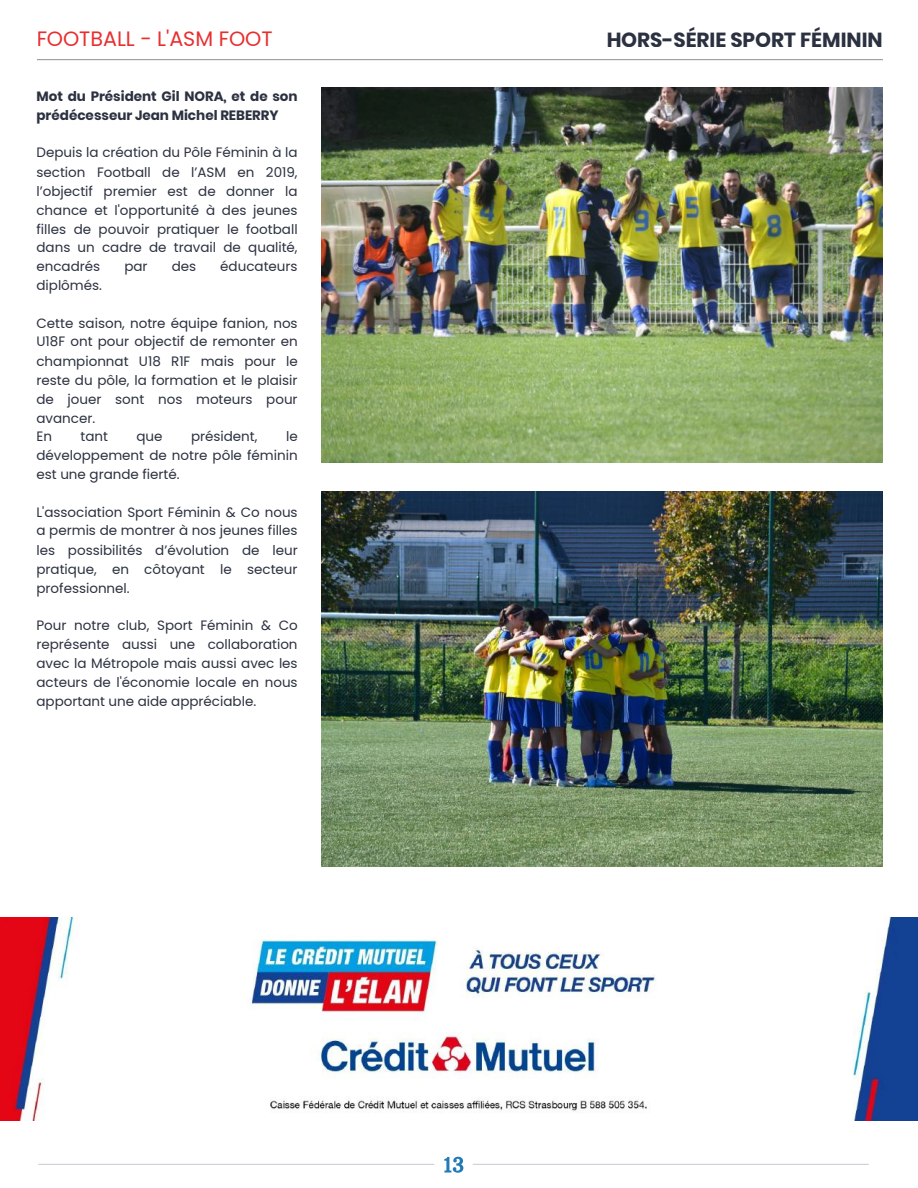
<style>
.page{position:relative;width:918px;height:1188px;background:#fff}
.page>*{position:absolute;margin:0;border:0;box-sizing:border-box;transform-origin:0 0}
.t1{font:20.7px "Poppins";color:#e82f30}
.t2{font:700 20.4px "Poppins";color:#2b3140}
.t3{font:13.5px/18.9px "Poppins";color:#2b3140;text-align:justify}
.t4{font:700 13.5px/19.2px "Poppins";color:#2b3140}
</style>
<div class="page">
<hr style="left:38px;top:59px;width:844px;height:1px;background:#9b9da3">
<hr style="left:39px;top:1164px;width:395px;height:1px;background:#cccfd9">
<hr style="left:473px;top:1164px;width:395px;height:1px;background:#cccfd9">
<svg style="left:444px;top:1157px;width:19px;height:16px"></svg>
<img style="left:322px;top:492px;width:561px;height:374px">
<img style="left:322px;top:88px;width:561px;height:374px">
<img style="left:0;top:917px;width:918px;height:204px">
<h1 class="t1" style="left:36px;top:29px;width:238px">FOOTBALL - L'ASM FOOT</h1>
<p class="t4" style="left:36px;top:87px;width:263px">Mot du Président Gil NORA, et de son prédécesseur Jean Michel REBERRY</p>
<p class="t3" style="left:36px;top:144px;width:263px">Depuis la création du Pôle Féminin à la section Football de l’ASM en 2019, l’objectif premier est de donner la chance et l'opportunité à des jeunes filles de pouvoir pratiquer le football dans un cadre de travail de qualité, encadrés</p>
<p class="t3" style="left:124px;top:258px;width:25px">par</p>
<p class="t3" style="left:172px;top:258px;width:26px">des</p>
<p class="t3" style="left:220px;top:258px;width:79px">éducateurs</p>
<p class="t3" style="left:36px;top:277px;width:67px">diplômés.</p>
<p class="t3" style="left:36px;top:315px;width:263px;text-align:left">Cette saison, notre équipe fanion, nos<br>U18F ont pour objectif de remonter en championnat U18 R1F mais pour le reste du pôle, la formation et le plaisir de jouer sont nos moteurs pour avancer.<br>En</p>
<p class="t3" style="left:80px;top:427px;width:29px">tant</p>
<p class="t3" style="left:136px;top:427px;width:28px">que</p>
<p class="t3" style="left:191px;top:427px;width:68px">président,</p>
<p class="t3" style="left:36px;top:427px;width:263px;text-indent:250px">le développement de notre pôle féminin est une grande fierté.</p>
<p class="t3" style="left:36px;top:504px;width:263px">L'association Sport Féminin &amp; Co nous a permis de montrer à nos jeunes filles les possibilités d’évolution de leur pratique, en côtoyant le secteur professionnel.</p>
<p class="t3" style="left:36px;top:616px;width:263px">Pour notre club, Sport Féminin &amp; Co représente aussi une collaboration avec la Métropole mais aussi avec les acteurs de l'économie locale en nous apportant une aide appréciable.</p>
<h2 class="t2" style="left:606px;top:25px;width:278px">HORS-SÉRIE SPORT FÉMININ</h2>
</div>
